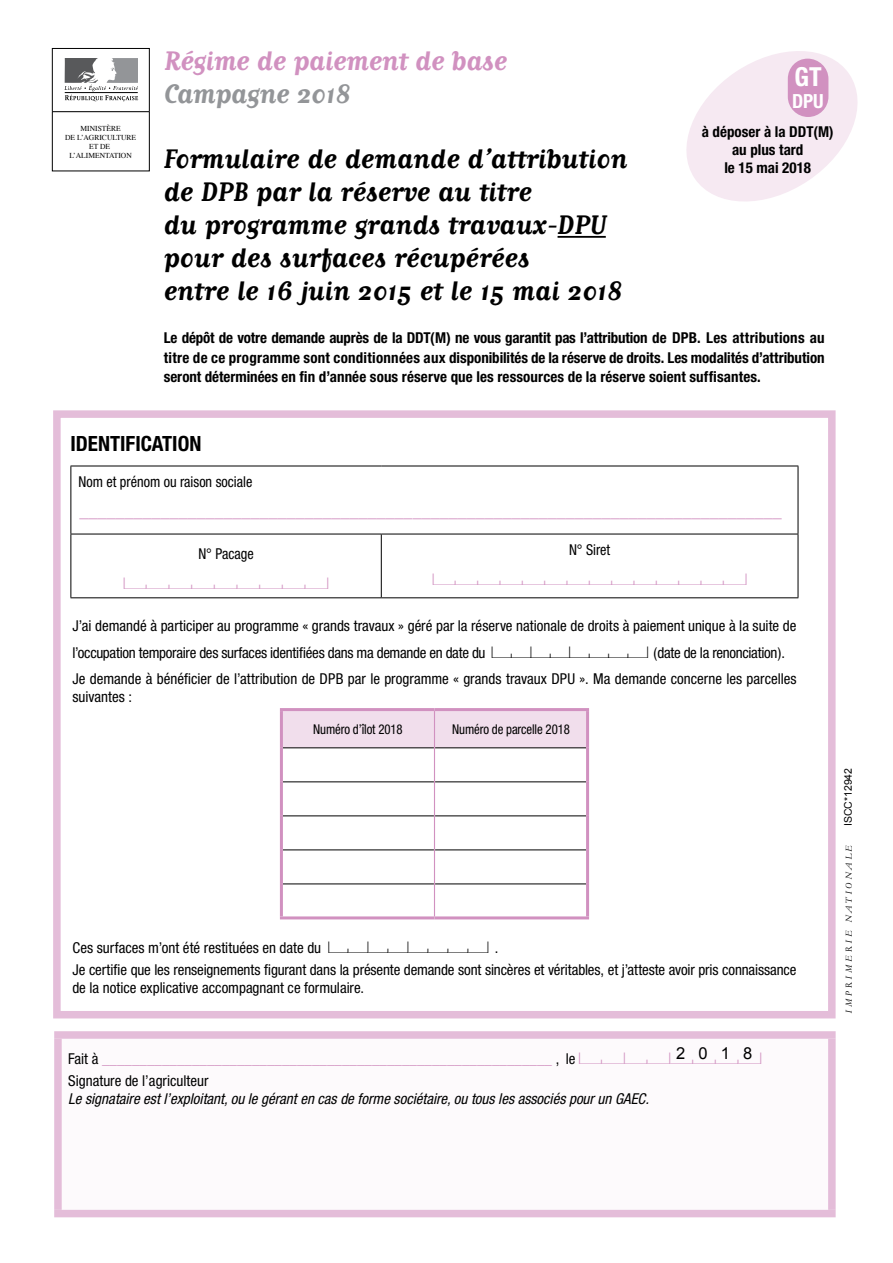
<style>
.page{position:relative;width:893px;height:1263px;background:#fff}
.page>*{position:absolute;margin:0;border:0;box-sizing:border-box;transform-origin:0 0}
.t1{font:700 31.5px/33px "Matrix Script";color:#000}
.t2{font:700 31.5px "Matrix Script";letter-spacing:-.01em;color:#d191c0}
.t3{font:700 31.5px "Matrix Script";letter-spacing:-.01em;color:#939598}
.t4{font:700 condensed 26.25px "Helvetica Neue";color:#fff}
.t5{font:700 condensed 21px "Helvetica Neue";color:#000}
.t6{font:700 condensed 19.5px "Helvetica Neue";color:#fff}
.t7{font:18px "Times";color:#d191c0}
.t8{font:16.5px "Arial";color:#000}
.t9{font:condensed 15px/26.7px "Helvetica Neue";color:#000}
.t10{font:700 condensed 15px/18px "Helvetica Neue";letter-spacing:.005em;color:#000;text-align:center}
.t11{font:condensed 15px/22px "Helvetica Neue";color:#d191c0}
.t12{font:italic condensed 15px "Helvetica Neue";color:#000}
.t13{font:condensed 15px "Helvetica Neue";color:#000;scale:.95 1}
.t14{font:15px "Casesaremplir";letter-spacing:-.01em;color:#d191c0;scale:2 1}
.t15{font:condensed 13.5px "Helvetica Neue";letter-spacing:-.01em;color:#000;scale:.95 1}
.t16{font:10.5px "Arial";color:#000}
.t17{font:9px "Ligne Graphique";color:#000}
.t18{font:7.5px/9px "Times";color:#000;text-align:center}
.s1{font-family:"Casesaremplir";font-stretch:normal}
.s2{color:#000}
</style>
<div class="page">
<div style="left:53px;top:410px;width:783px;height:608px;border:8px solid #e4bdd9"></div>
<hr style="left:558px;top:236px;width:48px;height:2px;background:#000">
<div style="left:52px;top:48px;width:98px;height:64px;background:#fff;border:1px solid #000"></div>
<div style="left:52px;top:111px;width:98px;height:60px;background:#fff;border:1px solid #000"></div>
<svg style="left:64px;top:58px;width:74px;height:43px"></svg>
<hr style="left:52px;top:111px;width:98px;height:1px;background:#000">
<div style="left:58px;top:1035px;width:774px;height:178px;background:#fdfafc"></div>
<div style="left:54px;top:1031px;width:782px;height:8px;background:#e4bdd9"></div>
<div style="left:54px;top:1039px;width:8px;height:171px;background:#e4bdd9"></div>
<div style="left:828px;top:1039px;width:8px;height:171px;background:#e4bdd9"></div>
<div style="left:54px;top:1210px;width:782px;height:7px;background:#e4bdd9"></div>
<svg style="left:686px;top:51px;width:172px;height:151px"></svg>
<div style="left:788px;top:59px;width:40px;height:58px;background:#d191c0;border-radius:20px"></div>
<svg style="left:72px;top:467px;width:726px;height:130px"></svg>
<hr style="left:71px;top:466px;width:310px;height:1px;background:#000">
<hr style="left:71px;top:466px;width:1px;height:68px;background:#000">
<hr style="left:381px;top:466px;width:417px;height:1px;background:#000">
<hr style="left:798px;top:466px;width:1px;height:68px;background:#000">
<hr style="left:71px;top:534px;width:310px;height:1px;background:#000">
<hr style="left:71px;top:534px;width:1px;height:63px;background:#000">
<hr style="left:381px;top:534px;width:417px;height:1px;background:#000">
<hr style="left:381px;top:534px;width:1px;height:63px;background:#000">
<hr style="left:798px;top:534px;width:1px;height:63px;background:#000">
<hr style="left:71px;top:597px;width:310px;height:1px;background:#000">
<hr style="left:381px;top:597px;width:417px;height:1px;background:#000">
<div style="left:283px;top:711px;width:303px;height:36px;background:#f1deec"></div>
<svg style="left:283px;top:748px;width:303px;height:137px"></svg>
<hr style="left:280px;top:708px;width:154px;height:3px;background:#d191c0">
<hr style="left:280px;top:916px;width:154px;height:3px;background:#d191c0">
<hr style="left:434px;top:916px;width:155px;height:3px;background:#d191c0">
<hr style="left:283px;top:747px;width:151px;height:1px;background:#000">
<hr style="left:435px;top:747px;width:151px;height:1px;background:#000">
<hr style="left:283px;top:781px;width:151px;height:1px;background:#000">
<hr style="left:435px;top:781px;width:151px;height:1px;background:#000">
<hr style="left:283px;top:815px;width:151px;height:1px;background:#000">
<hr style="left:435px;top:815px;width:151px;height:1px;background:#000">
<hr style="left:283px;top:849px;width:151px;height:1px;background:#000">
<hr style="left:435px;top:849px;width:151px;height:1px;background:#000">
<hr style="left:283px;top:883px;width:151px;height:1px;background:#000">
<hr style="left:435px;top:883px;width:151px;height:1px;background:#000">
<hr style="left:434px;top:708px;width:155px;height:3px;background:#d191c0">
<hr style="left:586px;top:711px;width:3px;height:37px;background:#d191c0">
<hr style="left:586px;top:748px;width:3px;height:34px;background:#d191c0">
<hr style="left:434px;top:711px;width:1px;height:37px;background:#d191c0">
<hr style="left:434px;top:748px;width:1px;height:34px;background:#d191c0">
<hr style="left:434px;top:782px;width:1px;height:34px;background:#d191c0">
<hr style="left:434px;top:816px;width:1px;height:34px;background:#d191c0">
<hr style="left:434px;top:850px;width:1px;height:34px;background:#d191c0">
<hr style="left:434px;top:884px;width:1px;height:32px;background:#d191c0">
<hr style="left:586px;top:782px;width:3px;height:34px;background:#d191c0">
<hr style="left:586px;top:816px;width:3px;height:34px;background:#d191c0">
<hr style="left:586px;top:850px;width:3px;height:34px;background:#d191c0">
<hr style="left:586px;top:884px;width:3px;height:32px;background:#d191c0">
<hr style="left:280px;top:711px;width:3px;height:37px;background:#d191c0">
<hr style="left:280px;top:748px;width:3px;height:34px;background:#d191c0">
<hr style="left:280px;top:782px;width:3px;height:34px;background:#d191c0">
<hr style="left:280px;top:816px;width:3px;height:34px;background:#d191c0">
<hr style="left:280px;top:850px;width:3px;height:34px;background:#d191c0">
<hr style="left:280px;top:884px;width:3px;height:32px;background:#d191c0">
<p class="t18" style="left:65px;top:124px;width:73px">MINISTÈRE<br>DE L’AGRICULTURE<br>ET DE<br>L’ALIMENTATION</p>
<h1 class="t2" style="left:164px;top:45px;width:345px">Régime de paiement de base</h1>
<h1 class="t3" style="left:164px;top:78px;width:188px">Campagne 2018</h1>
<h1 class="t1" style="left:164px;top:142px;width:465px">Formulaire de demande d’attribution de DPB par la réserve au titre<br>du programme grands travaux-DPU pour des surfaces récupérées<br>entre le 16 juin 2015 et le 15 mai 2018</h1>
<h2 class="t4" style="left:795px;top:60px;width:29px">GT</h2>
<h3 class="t6" style="left:792px;top:89px;width:33px">DPU</h3>
<p class="t10" style="left:702px;top:122px;width:133px">à déposer à la DDT(M) au plus tard<br>le 15 mai 2018</p>
<p class="t10" style="left:164px;top:328px;width:662px;line-height:19.5px;text-align:justify">Le dépôt de votre demande auprès de la DDT(M) ne vous garantit pas l’attribution de DPB. Les attributions au titre de ce programme sont conditionnées aux disponibilités de la réserve de droits. Les modalités d’attribution seront déterminées en fin d’année sous réserve que les ressources de la réserve soient suffisantes.</p>
<h3 class="t5" style="left:71px;top:431px;width:132px">IDENTIFICATION</h3>
<p class="t13" style="left:79px;top:473px;width:184px">Nom et prénom ou raison sociale</p>
<p class="t7" style="left:80px;top:494px;width:704px">______________________________________________________________________________</p>
<p class="t13" style="left:198px;top:545px;width:60px">N° Pacage</p>
<p class="t14" style="left:124px;top:575px;width:104px">ABBBBBBBC</p>
<p class="t13" style="left:569px;top:541px;width:45px">N° Siret</p>
<p class="t14" style="left:433px;top:571px;width:158px">ABBBBBBBBBBBBC</p>
<p class="t9" style="left:72px;top:612px;width:726px">J’ai demandé à participer au programme « grands travaux » géré par la réserve nationale de droits à paiement unique à la suite de l’occupation temporaire des surfaces identifiées dans ma demande en date du <span class="s1">AEZEZZZE</span> (date de la renonciation).<br>Je demande à bénéficier de l’attribution de DPB par le programme « grands travaux DPU ». Ma demande concerne les parcelles</p>
<p class="t9" style="left:72px;top:683px;width:61px">suivantes :</p>
<p class="t15" style="left:313px;top:721px;width:96px">Numéro d’îlot 2018</p>
<p class="t15" style="left:452px;top:721px;width:125px">Numéro de parcelle 2018</p>
<p class="t9" style="left:72px;top:937px;width:726px;line-height:22.2px">Ces surfaces m’ont été restituées en date du <span class="s1">AEZEZZZE</span> .<br>Je certifie que les renseignements figurant dans la présente demande sont sincères et véritables, et j’atteste avoir pris connaissance</p>
<p class="t9" style="left:72px;top:975px;width:293px">de la notice explicative accompagnant ce formulaire.</p>
<p class="t8" style="left:676px;top:1043px;width:78px">2 0 1 8</p>
<p class="t11" style="left:68px;top:1047px;width:694px"><span class="s2">Fait à</span> ____________________________________________________________ <span class="s2">, le</span> <span class="s1">ACBCBBBC<br></span><span class="s2">Signature de l’agriculteur</span></p>
<p class="t12" style="left:68px;top:1090px;width:582px">Le signataire est l’exploitant, ou le gérant en cas de forme sociétaire, ou tous les associés pour un GAEC.</p>
<p class="t16" style="left:841px;top:826px;width:60px;rotate:-90deg">ISCC*12942</p>
<p class="t17" style="left:844px;top:1013px;width:171px;rotate:-90deg">IMPRIMERIE NATIONALE</p>
</div>
